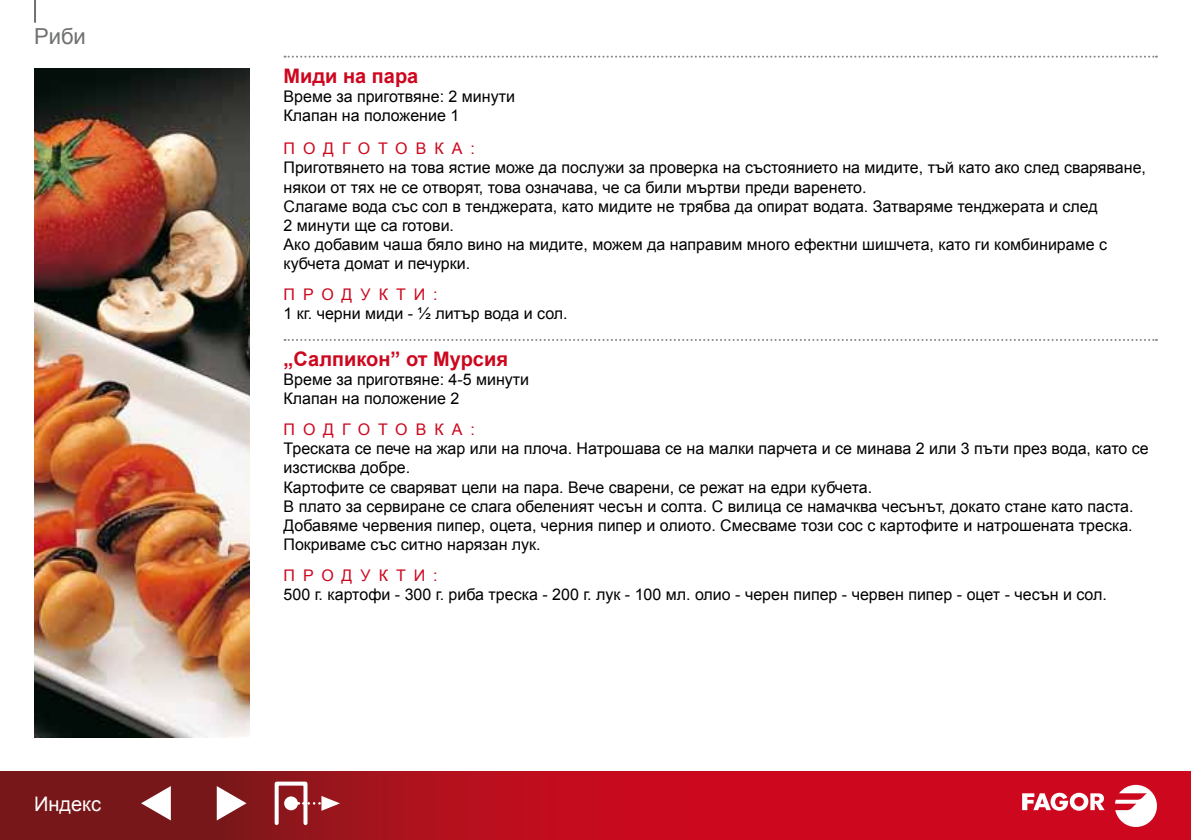
<style>
.page{position:relative;width:1191px;height:840px;background:#fff}
.page>*{position:absolute;margin:0;border:0;box-sizing:border-box;transform-origin:0 0}
.t1{font:22px "Arial";color:#707172}
.t2{font:700 20px "Arial";color:#cd071e}
.t3{font:20px "Arial";color:#fff}
.t4{font:16px/19.2px "Arial";color:#000}
.t5{font:16px "Arial";letter-spacing:.5em;color:#cd071e}
</style>
<div class="page">
<svg style="left:0;top:771px;width:1191px;height:68px"></svg>
<svg style="left:1022px;top:792px;width:82px;height:18px"></svg>
<svg style="left:1115px;top:784px;width:42px;height:42px"></svg>
<hr style="left:34px;top:0;width:2px;height:23px;background:#707172">
<svg style="left:217px;top:785px;width:29px;height:35px"></svg>
<svg style="left:141px;top:785px;width:30px;height:35px"></svg>
<div style="left:275px;top:781px;width:32px;height:43px;border:4px solid #fff"></div>
<div style="left:284px;top:796px;width:14px;height:13px;background:#fff;border-radius:50%"></div>
<svg style="left:298px;top:795px;width:42px;height:15px"></svg>
<img style="left:34px;top:68px;width:215px;height:669px">
<svg style="left:284px;top:56px;width:873px;height:2px"></svg>
<svg style="left:284px;top:339px;width:873px;height:2px"></svg>
<h1 class="t1" style="left:34px;top:22px;width:53px">Риби</h1>
<p class="t3" style="left:34px;top:790px;width:69px">Индекс</p>
<p class="t2" style="left:283px;top:62px;width:136px">Миди на пара</p>
<p class="t4" style="left:283px;top:87px;width:233px">Време за приготвяне: 2 минути<br>Клапан на положение 1</p>
<p class="t5" style="left:283px;top:138px;width:193px">ПОДГОТОВКА:</p>
<p class="t4" style="left:283px;top:158px;width:864px">Приготвянето на това ястие може да послужи за проверка на състоянието на мидите, тъй като ако след сваряване, някои от тях не се отворят, това означава, че са били мъртви преди варенето.<br>Слагаме вода със сол в тенджерата, като мидите не трябва да опират водата. Затваряме тенджерата и след<br>2 минути ще са готови.<br>Ако добавим чаша бяло вино на мидите, можем да направим много ефектни шишчета, като ги комбинираме с кубчета домат и печурки.</p>
<p class="t5" style="left:283px;top:284px;width:156px">ПРОДУКТИ:</p>
<p class="t4" style="left:283px;top:304px;width:286px">1 кг. черни миди - ½ литър вода и сол.</p>
<p class="t2" style="left:283px;top:345px;width:226px">„Салпикон” от Мурсия</p>
<p class="t4" style="left:283px;top:370px;width:247px">Време за приготвяне: 4-5 минути<br>Клапан на положение 2</p>
<p class="t5" style="left:283px;top:418px;width:193px">ПОДГОТОВКА:</p>
<p class="t4" style="left:283px;top:439px;width:866px">Треската се пече на жар или на плоча. Натрошава се на малки парчета и се минава 2 или 3 пъти през вода, като се изстисква добре.<br>Картофите се сваряват цели на пара. Вече сварени, се режат на едри кубчета.<br>В плато за сервиране се слага обеленият чесън и солта. С вилица се намачква чесънът, докато стане като паста.<br>Добавяме червения пипер, оцета, черния пипер и олиото. Смесваме този сос с картофите и натрошената треска.<br>Покриваме със ситно нарязан лук.</p>
<p class="t5" style="left:283px;top:564px;width:156px">ПРОДУКТИ:</p>
<p class="t4" style="left:283px;top:584px;width:825px">500 г. картофи - 300 г. риба треска - 200 г. лук - 100 мл. олио - черен пипер - червен пипер - оцет - чесън и сол.</p>
</div>
